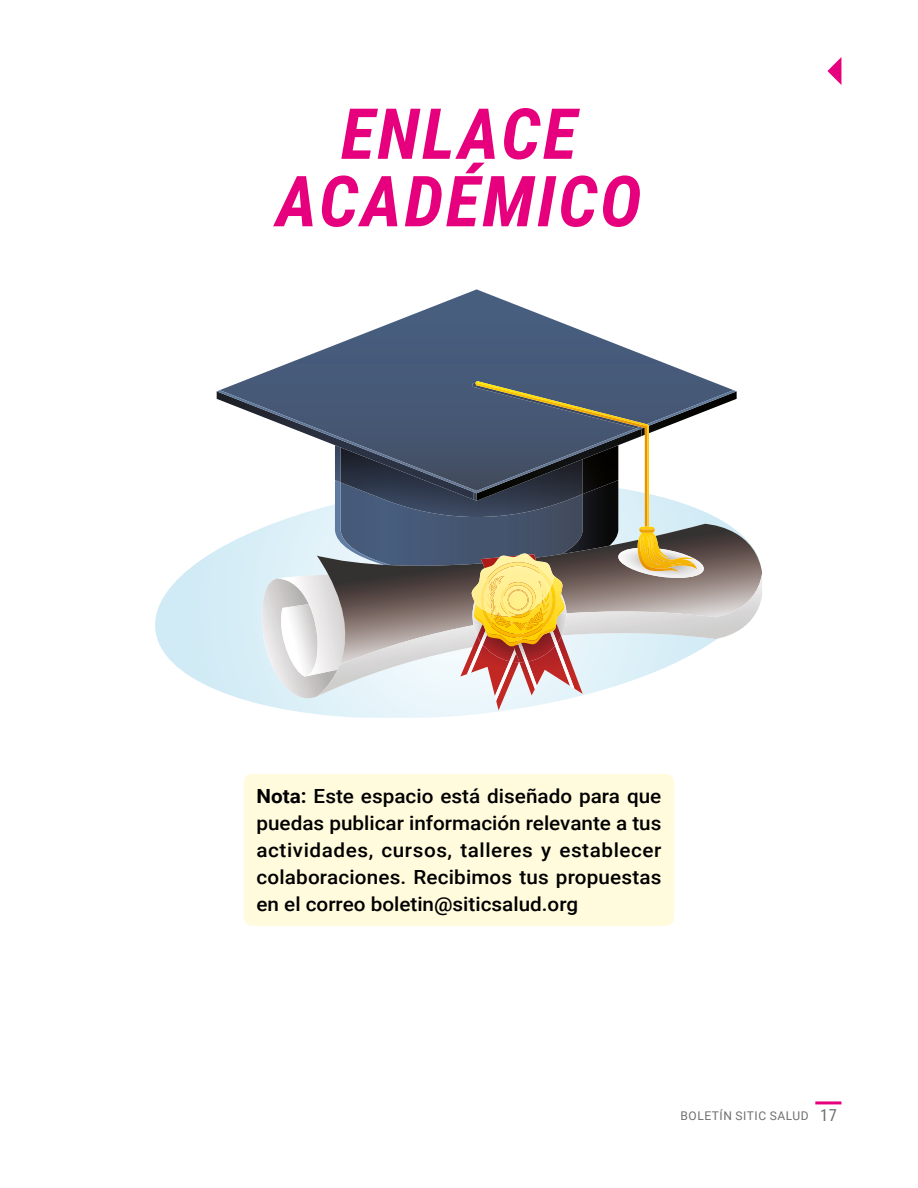
<style>
.page{position:relative;width:918px;height:1188px;background:#fff}
.page>*{position:absolute;margin:0;border:0;box-sizing:border-box;transform-origin:0 0}
.t1{font:italic 700 70.5px/67.5px "Roboto Condensed";letter-spacing:.035em;color:#e6007d;text-align:center}
.t2{font:500 19.5px/27px "Roboto";color:#000;text-align:justify;scale:1.06 1}
.t3{font:12px "Roboto";letter-spacing:.045em;color:#706f6f}
.s1{font-weight:700}
.s2{font-family:"Roboto Condensed";font-size:16.5px}
</style>
<div class="page">
<hr style="left:815px;top:1101px;width:26px;height:3px;background:#e6007d">
<svg style="left:827px;top:57px;width:14px;height:28px"></svg>
<div style="left:244px;top:774px;width:430px;height:152px;background:#fffbdc;border-radius:9px"></div>
<svg style="left:155px;top:508px;width:572px;height:210px"></svg>
<img style="left:243px;top:289px;width:490px;height:101px">
<img style="left:697px;top:390px;width:40px;height:25px">
<svg style="left:697px;top:524px;width:65px;height:49px"></svg>
<img style="left:697px;top:573px;width:65px;height:123px">
<img style="left:697px;top:548px;width:8px;height:30px">
<svg style="left:217px;top:381px;width:480px;height:329px"></svg>
<img style="left:646px;top:535px;width:16px;height:30px">
<img style="left:642px;top:536px;width:4px;height:17px">
<h1 class="t1" style="left:276px;top:97px;width:367px">ENLACE<br>ACADÉMICO</h1>
<p class="t2" style="left:256px;top:782px;width:384px"><span class="s1">Nota:</span> Este espacio está diseñado para que puedas publicar información relevante a tus actividades, cursos, talleres y establecer colaboraciones. Recibimos tus propuestas en el correo boletin@siticsalud.org</p>
<p class="t3" style="left:681px;top:1108px;width:158px">BOLETÍN SITIC SALUD <span class="s2">17</span></p>
</div>
